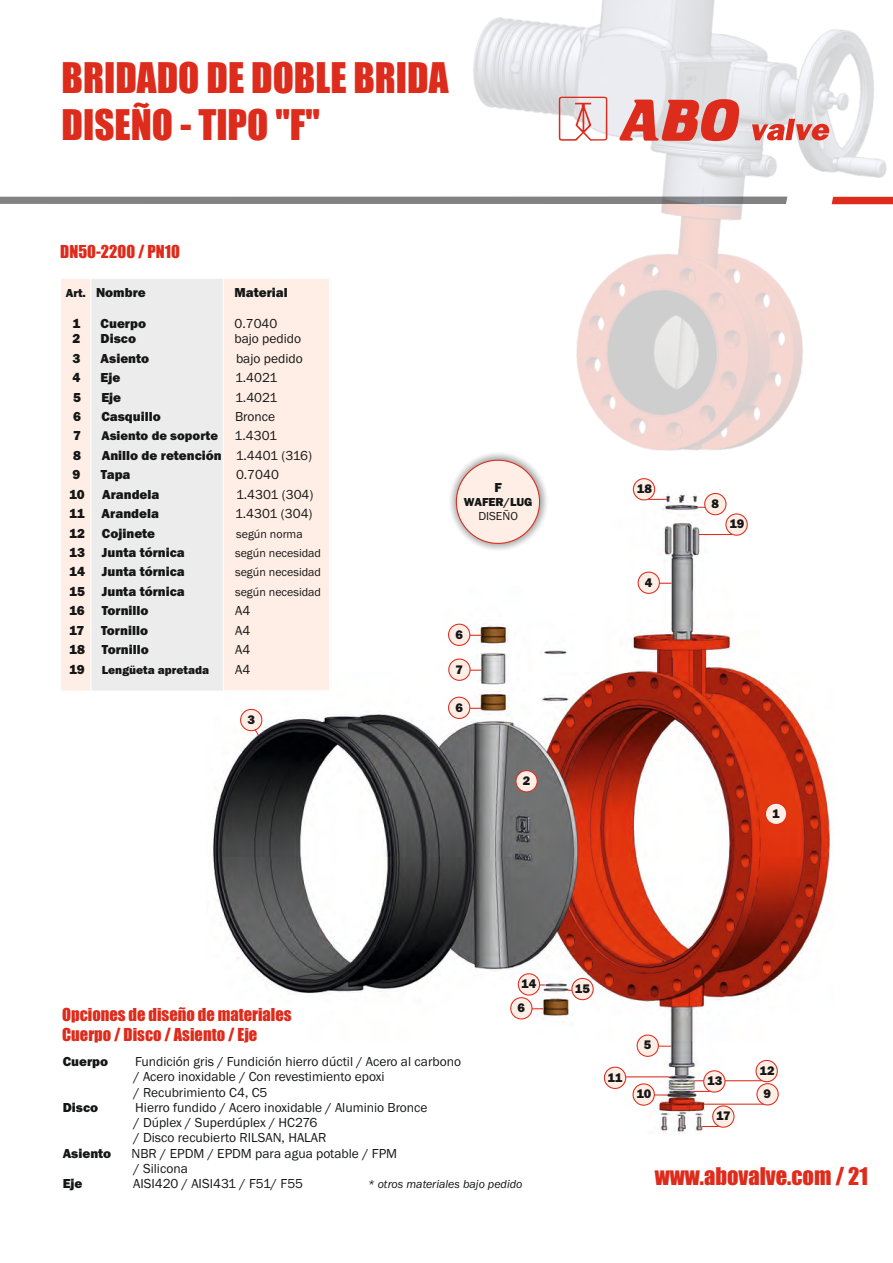
<style>
.page{position:relative;width:893px;height:1263px;background:#fff}
.page>*{position:absolute;margin:0;border:0;box-sizing:border-box;transform-origin:0 0}
.t1{font:39px/47.5px "Impact";color:#dd2b1c}
.t2{font:22.5px "Impact";color:#dd2b1c}
.t3{font:16.5px/20.1px "Impact";color:#dd2b1c}
.t4{font:13.5px/15.3px "Franklin Gothic";color:#151616}
.t5{font:800 13.5px "Franklin Gothic";color:#151616}
.t6{font:800 13.05px "Franklin Gothic";color:#151616}
.t7{font:800 12.9px "Franklin Gothic";letter-spacing:.005em;color:#151616}
.t8{font:12px "Franklin Gothic";color:#151616}
.t9{font:800 12px/13.6px "Franklin Gothic";color:#151616;text-align:center}
.t10{font:italic 12px "Franklin Gothic";color:#151616}
.s1{font-size:12px}
.s2{font-weight:400;font-size:13.5px}
.s3{font-weight:400}
.s4{font-size:13.5px}
</style>
<div class="page">
<div style="left:0;top:197px;width:443px;height:7px;background:#818281"></div>
<img style="left:443px;top:0;width:450px;height:451px">
<img style="left:210px;top:488px;width:621px;height:646px">
<svg style="left:752px;top:119px;width:77px;height:21px;background:#e08780"></svg>
<svg style="left:559px;top:97px;width:48px;height:44px"></svg>
<svg style="left:619px;top:99px;width:122px;height:42px;background:#de7068"></svg>
<div style="left:61px;top:278px;width:30px;height:413px;background:#ffeee5;border:1px solid #fff"></div>
<div style="left:91px;top:278px;width:134px;height:413px;background:#ececec"></div>
<div style="left:223px;top:278px;width:107px;height:413px;background:#ffeee5;border:1px solid #fff"></div>
<div style="left:571px;top:978px;width:23px;height:22px;background:#ffeee5;border:1px solid #dd2b1c;border-radius:50%"></div>
<div style="left:443px;top:447px;width:110px;height:109px;background:#151616;opacity:.49"></div>
<div style="left:456px;top:460px;width:84px;height:84px;background:#ffeee5;border:1px solid #dd2b1c;border-radius:50%"></div>
<div style="left:765px;top:803px;width:22px;height:22px;background:#ffeee5;border:1px solid #dd2b1c;border-radius:50%"></div>
<div style="left:518px;top:973px;width:22px;height:22px;background:#ffeee5;border:1px solid #dd2b1c;border-radius:50%"></div>
<div style="left:637px;top:1034px;width:22px;height:23px;background:#ffeee5;border:1px solid #dd2b1c;border-radius:50%"></div>
<svg style="left:658px;top:1046px;width:13px;height:1px"></svg>
<svg style="left:702px;top:1126px;width:16px;height:1px"></svg>
<div style="left:712px;top:1105px;width:22px;height:23px;background:#ffeee5;border:1px solid #dd2b1c;border-radius:50%"></div>
<svg style="left:632px;top:1083px;width:23px;height:23px"></svg>
<svg style="left:654px;top:1094px;width:13px;height:1px"></svg>
<svg style="left:694px;top:1091px;width:16px;height:1px"></svg>
<hr style="left:694px;top:1080px;width:68px;height:1px;background:#dd2b1c">
<div style="left:755px;top:1060px;width:23px;height:22px;background:#ffeee5;border:1px solid #dd2b1c;border-radius:50%"></div>
<div style="left:703px;top:1070px;width:22px;height:22px;background:#ffeee5;border:1px solid #dd2b1c;border-radius:50%"></div>
<hr style="left:626px;top:1076px;width:43px;height:1px;background:#dd2b1c">
<div style="left:604px;top:1067px;width:22px;height:22px;background:#ffeee5;border:1px solid #dd2b1c;border-radius:50%"></div>
<hr style="left:704px;top:1103px;width:60px;height:2px;background:#dd2b1c">
<div style="left:756px;top:1083px;width:23px;height:22px;background:#ffeee5;border:1px solid #dd2b1c;border-radius:50%"></div>
<div style="left:240px;top:709px;width:22px;height:22px;background:#ffeee5;border:1px solid #dd2b1c;border-radius:50%"></div>
<div style="left:515px;top:770px;width:23px;height:22px;background:#ffeee5;border:1px solid #dd2b1c;border-radius:50%"></div>
<svg style="left:254px;top:728px;width:6px;height:8px"></svg>
<div style="left:448px;top:624px;width:22px;height:22px;background:#ffeee5;border:1px solid #dd2b1c;border-radius:50%"></div>
<svg style="left:448px;top:658px;width:23px;height:23px"></svg>
<svg style="left:470px;top:670px;width:12px;height:1px"></svg>
<div style="left:448px;top:697px;width:22px;height:22px;background:#ffeee5;border:1px solid #dd2b1c;border-radius:50%"></div>
<div style="left:510px;top:997px;width:22px;height:22px;background:#ffeee5;border:1px solid #dd2b1c;border-radius:50%"></div>
<hr style="left:699px;top:534px;width:33px;height:1px;background:#dd2b1c">
<div style="left:704px;top:493px;width:22px;height:22px;background:#ffeee5;border:1px solid #dd2b1c;border-radius:50%"></div>
<svg style="left:725px;top:513px;width:23px;height:23px"></svg>
<svg style="left:648px;top:499px;width:19px;height:1px"></svg>
<div style="left:633px;top:478px;width:22px;height:22px;background:#ffeee5;border:1px solid #dd2b1c;border-radius:50%"></div>
<div style="left:638px;top:572px;width:22px;height:22px;background:#ffeee5;border:1px solid #dd2b1c;border-radius:50%"></div>
<svg style="left:659px;top:583px;width:13px;height:1px"></svg>
<p class="t1" style="left:62px;top:56px;width:388px">BRIDADO DE DOBLE BRIDA<br>DISEÑO - TIPO "F"</p>
<p class="t3" style="left:60px;top:242px;width:121px">DN50-2200 / PN10</p>
<p class="t5" style="left:66px;top:288px;width:82px"><span class="s1">Art.</span> Nombre</p>
<p class="t5" style="left:234px;top:288px;width:55px">Material</p>
<p class="t5" style="left:72px;top:319px;width:9px">1</p>
<p class="t5" style="left:101px;top:319px;width:47px">Cuerpo</p>
<p class="t4" style="left:234px;top:317px;width:44px">0.7040</p>
<p class="t5" style="left:72px;top:334px;width:9px">2</p>
<p class="t5" style="left:101px;top:334px;width:37px">Disco</p>
<p class="t4" style="left:234px;top:332px;width:68px">bajo pedido</p>
<p class="t5" style="left:72px;top:353px;width:9px">3</p>
<p class="t5" style="left:101px;top:353px;width:50px">Asiento</p>
<p class="t4" style="left:236px;top:352px;width:68px">bajo pedido</p>
<p class="t5" style="left:73px;top:392px;width:9px">5</p>
<p class="t5" style="left:101px;top:392px;width:21px">Eje</p>
<p class="t4" style="left:235px;top:390px;width:44px">1.4021</p>
<p class="t5" style="left:73px;top:431px;width:9px">7</p>
<p class="t6" style="left:101px;top:431px;width:177px">Asiento de soporte <span class="s2">1.4301</span></p>
<p class="t5" style="left:73px;top:450px;width:9px">8</p>
<p class="t5" style="left:102px;top:450px;width:212px">Anillo de retención <span class="s3">1.4401 (316)</span></p>
<p class="t5" style="left:72px;top:373px;width:9px">4</p>
<p class="t5" style="left:101px;top:373px;width:21px">Eje</p>
<p class="t4" style="left:235px;top:371px;width:44px">1.4021</p>
<p class="t5" style="left:73px;top:412px;width:9px">6</p>
<p class="t5" style="left:101px;top:412px;width:61px">Casquillo</p>
<p class="t4" style="left:235px;top:410px;width:42px">Bronce</p>
<p class="t5" style="left:72px;top:470px;width:9px">9</p>
<p class="t5" style="left:101px;top:470px;width:31px">Tapa</p>
<p class="t4" style="left:236px;top:468px;width:44px">0.7040</p>
<p class="t5" style="left:69px;top:489px;width:17px">10</p>
<p class="t5" style="left:102px;top:489px;width:59px">Arandela</p>
<p class="t4" style="left:236px;top:488px;width:79px">1.4301 (304)</p>
<p class="t5" style="left:69px;top:509px;width:91px">11 Arandela</p>
<p class="t4" style="left:235px;top:507px;width:79px">1.4301 (304)</p>
<p class="t5" style="left:69px;top:528px;width:88px">12 Cojinete</p>
<p class="t8" style="left:236px;top:529px;width:68px">según norma</p>
<p class="t5" style="left:69px;top:548px;width:117px">13 Junta tórnica</p>
<p class="t8" style="left:235px;top:549px;width:87px">según necesidad</p>
<p class="t5" style="left:69px;top:567px;width:117px">14 Junta tórnica</p>
<p class="t8" style="left:235px;top:568px;width:87px">según necesidad</p>
<p class="t5" style="left:69px;top:586px;width:117px">15 Junta tórnica</p>
<p class="t8" style="left:235px;top:587px;width:87px">según necesidad</p>
<p class="t5" style="left:69px;top:606px;width:17px">16</p>
<p class="t5" style="left:102px;top:606px;width:48px">Tornillo</p>
<p class="t4" style="left:235px;top:604px;width:17px">A4</p>
<p class="t5" style="left:69px;top:625px;width:80px">17 Tornillo</p>
<p class="t4" style="left:235px;top:624px;width:17px">A4</p>
<p class="t5" style="left:69px;top:645px;width:18px">18</p>
<p class="t5" style="left:102px;top:645px;width:48px">Tornillo</p>
<p class="t4" style="left:235px;top:643px;width:17px">A4</p>
<p class="t9" style="left:69px;top:664px;width:142px"><span class="s4">19</span> Lengüeta apretada</p>
<p class="t4" style="left:235px;top:662px;width:17px">A4</p>
<p class="t7" style="left:247px;top:715px;width:9px">3</p>
<p class="t5" style="left:494px;top:483px;width:9px">F</p>
<p class="t9" style="left:464px;top:496px;width:70px">WAFER/LUG<br><span class="s3">DISEÑO</span></p>
<p class="t7" style="left:455px;top:630px;width:9px">6</p>
<p class="t7" style="left:456px;top:665px;width:9px">7</p>
<p class="t7" style="left:455px;top:703px;width:9px">6</p>
<p class="t7" style="left:523px;top:776px;width:9px">2</p>
<p class="t7" style="left:637px;top:484px;width:17px">18</p>
<p class="t7" style="left:645px;top:578px;width:9px">4</p>
<p class="t7" style="left:711px;top:499px;width:9px">8</p>
<p class="t7" style="left:729px;top:519px;width:17px">19</p>
<p class="t7" style="left:772px;top:809px;width:9px">1</p>
<p class="t7" style="left:521px;top:979px;width:17px">14</p>
<p class="t7" style="left:518px;top:1003px;width:9px">6</p>
<p class="t3" style="left:62px;top:1005px;width:231px">Opciones de diseño de materiales<br>Cuerpo / Disco / Asiento / Eje</p>
<p class="t5" style="left:63px;top:1056px;width:47px">Cuerpo</p>
<p class="t4" style="left:134px;top:1055px;width:329px">Fundición gris / Fundición hierro dúctil / Acero al carbono / Acero inoxidable / Con revestimiento epoxi<br>/ Recubrimiento C4, C5</p>
<p class="t5" style="left:63px;top:1102px;width:37px">Disco</p>
<p class="t4" style="left:134px;top:1101px;width:296px">Hierro fundido / Acero inoxidable / Aluminio Bronce / Dúplex / Superdúplex / HC276<br>/ Disco recubierto RILSAN, HALAR</p>
<p class="t5" style="left:63px;top:1148px;width:50px">Asiento</p>
<p class="t4" style="left:132px;top:1147px;width:267px">NBR / EPDM / EPDM para agua potable / FPM / Silicona</p>
<p class="t5" style="left:63px;top:1179px;width:21px">Eje</p>
<p class="t4" style="left:133px;top:1177px;width:172px">AISI420 / AISI431 / F51/ F55</p>
<p class="t10" style="left:368px;top:1179px;width:156px">* otros materiales bajo pedido</p>
<p class="t7" style="left:575px;top:984px;width:17px">15</p>
<p class="t7" style="left:644px;top:1040px;width:9px">5</p>
<p class="t7" style="left:607px;top:1073px;width:16px">11</p>
<p class="t7" style="left:707px;top:1076px;width:17px">13</p>
<p class="t7" style="left:636px;top:1089px;width:16px">10</p>
<p class="t7" style="left:716px;top:1111px;width:16px">17</p>
<p class="t7" style="left:759px;top:1066px;width:17px">12</p>
<p class="t7" style="left:764px;top:1089px;width:9px">9</p>
<p class="t2" style="left:655px;top:1167px;width:215px">www.abovalve.com / 21</p>
</div>
